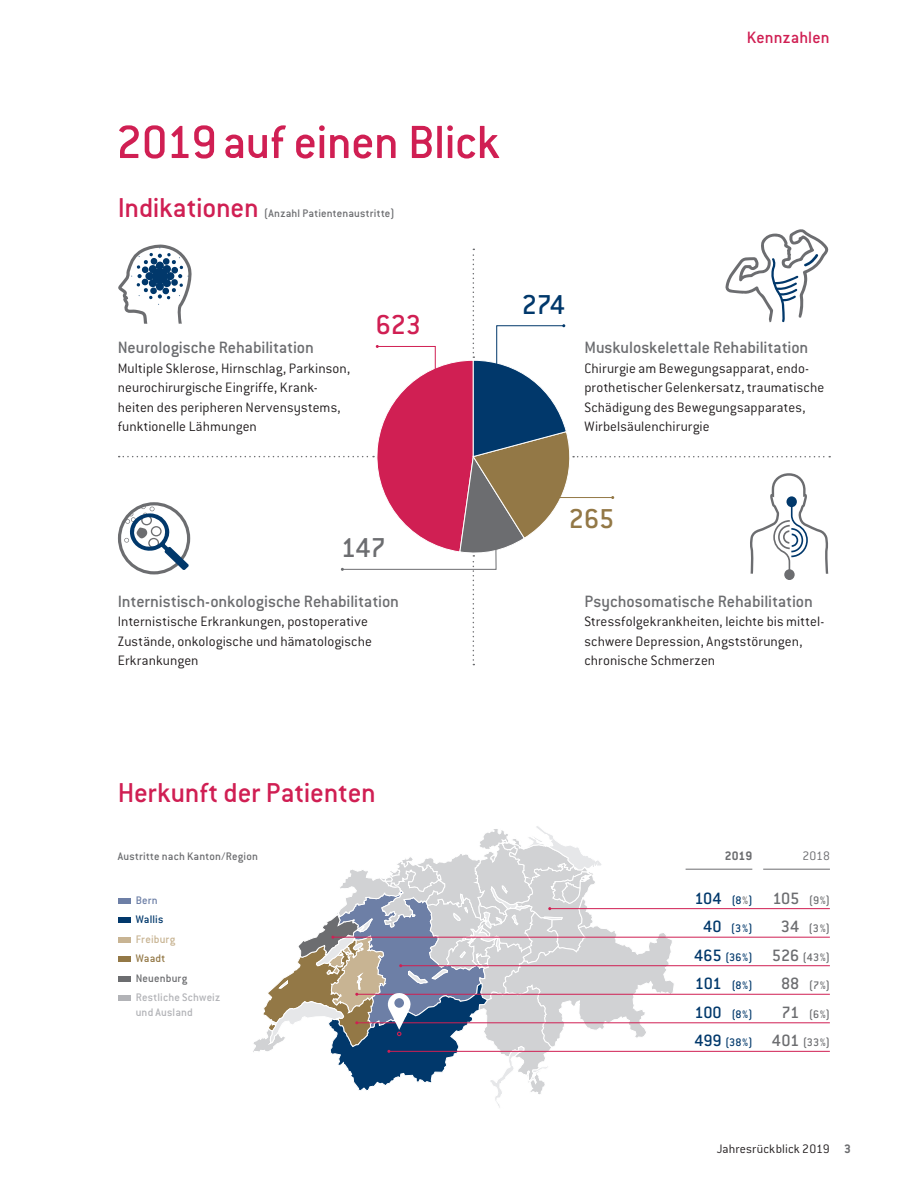
<style>
.page{position:relative;width:915px;height:1191px;background:#fff}
.page>*{position:absolute;margin:0;border:0;box-sizing:border-box;transform-origin:0 0}
.t1{font:500 51px "Conduit ITC";letter-spacing:-.015em;color:#d01f53}
.t2{font:500 30px "Conduit ITC";letter-spacing:-.01em;color:#d01f53}
.t3{font:500 30px "Conduit ITC";color:#01386b}
.t4{font:500 30px "Conduit ITC";color:#6c6d70}
.t5{font:500 30px "Conduit ITC";color:#937846}
.t6{font:500 18px "Conduit ITC";letter-spacing:-.005em;color:#6c6d70}
.t7{font:500 18px "Conduit ITC";letter-spacing:.005em;color:#d01f53}
.t8{font:500 18px "Conduit ITC";color:#01386b}
.t9{font:300 15px/19.5px "Conduit ITC";letter-spacing:.005em;color:#231f20}
.t10{font:300 13.5px "Conduit ITC";letter-spacing:.01em;color:#231f20}
.t11{font:700 13.5px "Conduit ITC";color:#6c6d70}
.t12{font:300 13.5px "Conduit ITC";color:#6c6d70}
.t13{font:500 12px "Conduit ITC";letter-spacing:.015em;color:#6c6d70}
.t14{font:500 12px "Conduit ITC";letter-spacing:.01em;color:#01386b}
.t15{font:500 12px/15px "Conduit ITC";letter-spacing:.015em;color:#b2b3b7}
.t16{font:500 12px "Conduit ITC";letter-spacing:.01em;color:#c8b493}
.t17{font:500 12px "Conduit ITC";letter-spacing:.01em;color:#937846}
.t18{font:500 12px "Conduit ITC";color:#6d7fa6}
.s1{font-size:12px}
.s2{font-size:12px;color:#6c6d70}
.s3{font-size:18px}
.s4{font-weight:700;color:#6c6d70}
</style>
<div class="page">
<hr style="left:356px;top:994px;width:473px;height:1px;background:#d01f53">
<hr style="left:356px;top:1022px;width:473px;height:1px;background:#d01f53">
<hr style="left:400px;top:965px;width:429px;height:1px;background:#d01f53">
<hr style="left:549px;top:908px;width:280px;height:1px;background:#d01f53">
<hr style="left:333px;top:936px;width:496px;height:1px;background:#d01f53">
<hr style="left:389px;top:1051px;width:440px;height:1px;background:#d01f53">
<svg style="left:253px;top:826px;width:421px;height:282px"></svg>
<hr style="left:685px;top:869px;width:67px;height:1px;background:#6c6d70">
<hr style="left:763px;top:869px;width:66px;height:1px;background:#6c6d70">
<svg style="left:118px;top:229px;width:711px;height:436px"></svg>
<div style="left:118px;top:897px;width:12px;height:6px;background:#6d7fa6"></div>
<div style="left:118px;top:917px;width:12px;height:6px;background:#01386b"></div>
<div style="left:118px;top:936px;width:12px;height:6px;background:#c8b493"></div>
<div style="left:118px;top:956px;width:12px;height:6px;background:#937846"></div>
<div style="left:118px;top:975px;width:12px;height:6px;background:#6c6d70"></div>
<div style="left:118px;top:995px;width:12px;height:6px;background:#b2b3b7"></div>
<p class="t7" style="left:746px;top:27px;width:84px">Kennzahlen</p>
<h1 class="t1" style="left:116px;top:113px;width:384px">2019 auf einen Blick</h1>
<h2 class="t2" style="left:118px;top:190px;width:142px">Indikationen</h2>
<p class="t13" style="left:264px;top:206px;width:132px">(Anzahl Patientenaustritte)</p>
<p class="t6" style="left:118px;top:337px;width:198px">Neurologische Rehabilitation</p>
<p class="t9" style="left:118px;top:358px;width:234px">Multiple Sklerose, Hirnschlag, Parkinson, neurochirurgische Eingriffe, Krank&shy;heiten des peripheren Nervensystems, funktionelle Lähmungen</p>
<h2 class="t2" style="left:375px;top:308px;width:47px">623</h2>
<h2 class="t4" style="left:341px;top:531px;width:46px">147</h2>
<p class="t6" style="left:118px;top:591px;width:283px">Internistisch-onkologische Rehabilitation</p>
<p class="t9" style="left:118px;top:612px;width:256px">Internistische Erkrankungen, postoperative<br>Zustände, onkologische und hämatologische<br>Erkrankungen</p>
<h2 class="t3" style="left:521px;top:287px;width:45px">274</h2>
<p class="t6" style="left:584px;top:337px;width:225px">Muskuloskelettale Rehabilitation</p>
<p class="t9" style="left:584px;top:358px;width:241px">Chirurgie am Bewegungsapparat, endo&shy;prothetischer Gelenkersatz, traumatische Schädigung des Bewegungsapparates, Wirbelsäulenchirurgie</p>
<h2 class="t5" style="left:568px;top:502px;width:47px">265</h2>
<p class="t6" style="left:584px;top:591px;width:230px">Psychosomatische Rehabilitation</p>
<p class="t9" style="left:584px;top:612px;width:241px">Stressfolgekrankheiten, leichte bis mittel&shy;schwere Depression, Angststörungen, chronische Schmerzen</p>
<h2 class="t2" style="left:118px;top:775px;width:259px">Herkunft der Patienten</h2>
<p class="t13" style="left:118px;top:850px;width:142px">Austritte nach Kanton/Region</p>
<p class="t18" style="left:136px;top:893px;width:24px">Bern</p>
<p class="t14" style="left:136px;top:912px;width:29px">Wallis</p>
<p class="t16" style="left:136px;top:932px;width:41px">Freiburg</p>
<p class="t17" style="left:136px;top:951px;width:31px">Waadt</p>
<p class="t13" style="left:136px;top:971px;width:53px">Neuenburg</p>
<p class="t15" style="left:136px;top:989px;width:86px">Restliche Schweiz und Ausland</p>
<p class="t11" style="left:724px;top:848px;width:29px">2019</p>
<p class="t12" style="left:802px;top:848px;width:29px">2018</p>
<p class="t8" style="left:694px;top:887px;width:59px">104 <span class="s1">(8</span><span class="s2">%</span><span class="s1">)</span></p>
<p class="t14" style="left:703px;top:921px;width:51px"><span class="s3">40</span> (3%)</p>
<p class="t14" style="left:694px;top:950px;width:60px"><span class="s3">465</span> (36%)</p>
<p class="t14" style="left:694px;top:978px;width:59px"><span class="s3">101</span> (8%)</p>
<p class="t14" style="left:694px;top:1007px;width:59px"><span class="s3">100</span> (8%)</p>
<p class="t14" style="left:694px;top:1035px;width:59px"><span class="s3">499</span> (38%)</p>
<p class="t13" style="left:772px;top:893px;width:59px"><span class="s3">105</span> (9%)</p>
<p class="t13" style="left:780px;top:921px;width:51px"><span class="s3">34</span> (3%)</p>
<p class="t13" style="left:771px;top:950px;width:59px"><span class="s3">526</span> (43%)</p>
<p class="t13" style="left:780px;top:978px;width:50px"><span class="s3">88</span> (7%)</p>
<p class="t13" style="left:781px;top:1007px;width:50px"><span class="s3">71</span> (6%)</p>
<p class="t13" style="left:771px;top:1035px;width:59px"><span class="s3">401</span> (33%)</p>
<p class="t10" style="left:716px;top:1141px;width:136px">Jahresrückblick 2019 <span class="s4">3</span></p>
</div>
